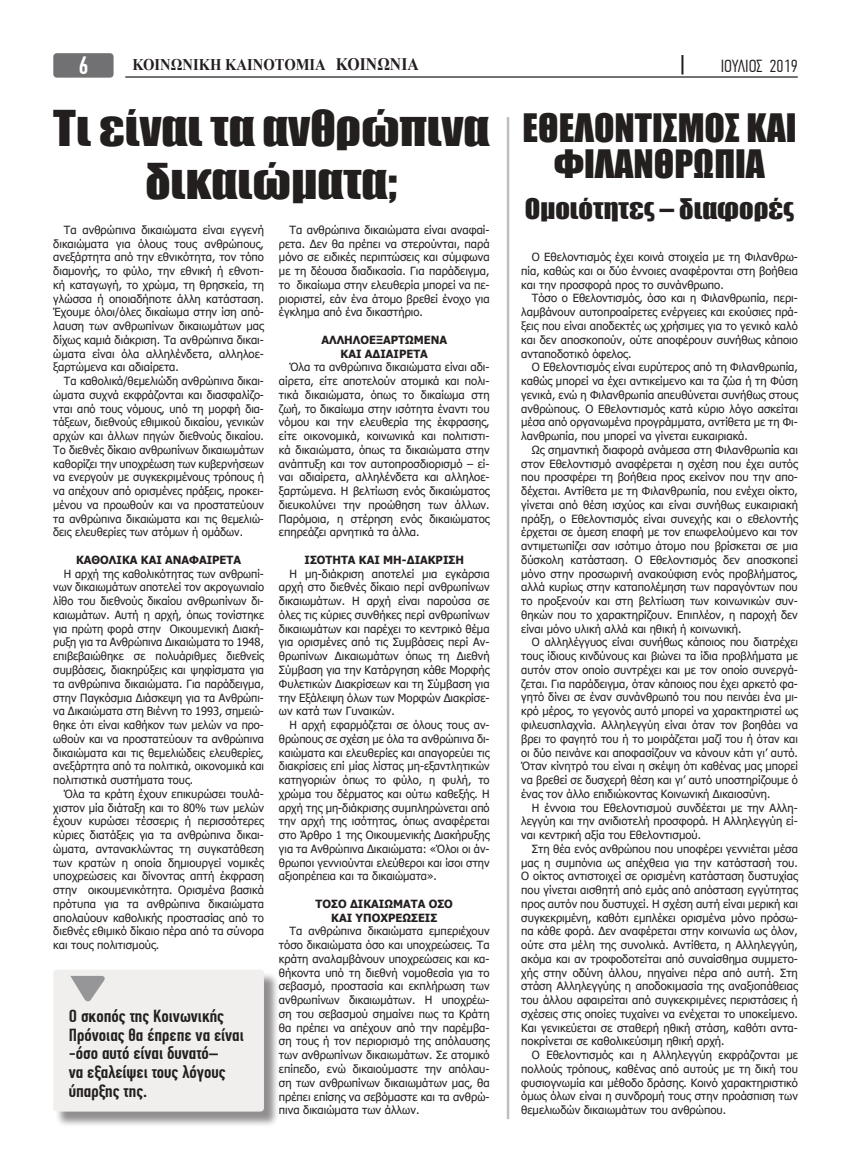
<style>
.page{position:relative;width:851px;height:1170px;background:#fff}
.page>*{position:absolute;margin:0;border:0;box-sizing:border-box;transform-origin:0 0}
.t1{font:45.38px/53.8px "Impact";color:#241f1f;text-align:center;scale:1.09 1}
.t2{font:36px/36px "Impact";color:#241f1f;text-align:center;scale:1.04 1}
.t3{font:26.12px "Impact";color:#241f1f;scale:1.09 1}
.t4{font:500 25px "PF Din Text Comp Pro";color:#fff}
.t5{font:500 17.5px/18.8px "PF Din Text Comp Pro";color:#241f1f;scale:1.1 1}
.t6{font:300 17.5px "PF Din Text Comp Pro";color:#241f1f;scale:1.1 1}
.t7{font:700 16.25px "Times New Roman";color:#241f1f;scale:.9 1}
.t8{font:11.25px/13.8px "Tahoma";color:#241f1f;text-align:justify}
.t9{font:700 11.25px/13.8px "Tahoma";color:#241f1f;text-align:center}
.s1{font-size:17.5px}
</style>
<div class="page">
<hr style="left:506px;top:117px;width:3px;height:1002px;background:#c0bfc1">
<div style="left:53px;top:53px;width:61px;height:25px;background:#717072;border-radius:4px"></div>
<svg style="left:681px;top:55px;width:2px;height:19px"></svg>
<hr style="left:125px;top:76px;width:672px;height:2px;background:#241f1f">
<div style="left:55px;top:971px;width:224px;height:156px;background:#241f1f;opacity:.5"></div>
<div style="left:53px;top:969px;width:211px;height:142px;background:#f0efee;border-radius:4px"></div>
<svg style="left:70px;top:975px;width:35px;height:27px"></svg>
<h3 class="t4" style="left:78px;top:51px;width:12px">6</h3>
<h3 class="t7" style="left:132px;top:53px;width:320px">ΚΟΙΝΩΝΙΚΗ ΚΑΙΝΟΤΟΜΙΑ <span class="s1">ΚΟΙΝΩΝΙΑ</span></h3>
<h3 class="t6" style="left:720px;top:56px;width:72px">ΙΟΥΛΙΟΣ 2019</h3>
<h1 class="t1" style="left:53px;top:100px;width:401px">Τι είναι τα ανθρώπινα δικαιώματα;</h1>
<h2 class="t2" style="left:522px;top:108px;width:265px">ΕΘΕΛΟΝΤΙΣΜΟΣ ΚΑΙ<br>ΦΙΛΑΝΘΡΩΠΙΑ</h2>
<h3 class="t3" style="left:524px;top:188px;width:249px">Ομοιότητες – διαφορές</h3>
<p class="t8" style="left:53px;top:223px;width:212px;text-indent:11px">Τα ανθρώπινα δικαιώματα είναι εγγενή δικαιώματα για όλους τους ανθρώπους, ανεξάρτητα από την εθνικότητα, τον τόπο διαμονής, το φύλο, την εθνική ή εθνοτι&shy;κή καταγωγή, το χρώμα, τη θρησκεία, τη γλώσσα ή οποιαδήποτε άλλη κατάσταση.<br>Έχουμε όλοι/όλες δικαίωμα στην ίση από&shy;λαυση των ανθρωπίνων δικαιωμάτων μας δίχως καμιά διάκριση. Τα ανθρώπινα δικαι&shy;ώματα είναι όλα αλληλένδετα, αλληλοε&shy;ξαρτώμενα και αδιαίρετα.</p>
<p class="t8" style="left:53px;top:375px;width:212px;text-indent:11px">Τα καθολικά/θεμελιώδη ανθρώπινα δικαι&shy;ώματα συχνά εκφράζονται και διασφαλίζο&shy;νται από τους νόμους, υπό τη μορφή δια&shy;τάξεων, διεθνούς εθιμικού δικαίου, γενικών αρχών και άλλων πηγών διεθνούς δικαίου.<br>Το διεθνές δίκαιο ανθρωπίνων δικαιωμάτων καθορίζει την υποχρέωση των κυβερνήσεων να ενεργούν με συγκεκριμένους τρόπους ή να απέχουν από ορισμένες πράξεις, προκει&shy;μένου να προωθούν και να προστατεύουν τα ανθρώπινα δικαιώματα και τις θεμελιώ&shy;δεις ελευθερίες των ατόμων ή ομάδων.</p>
<p class="t9" style="left:76px;top:553px;width:166px">ΚΑΘΟΛΙΚΆ ΚΑΙ ΑΝΑΦΑΊΡΕΤΑ</p>
<p class="t8" style="left:53px;top:567px;width:212px;text-indent:11px">Η αρχή της καθολικότητας των ανθρωπί&shy;νων δικαιωμάτων αποτελεί τον ακρογωνιαίο λίθο του διεθνούς δικαίου ανθρωπίνων δι&shy;καιωμάτων. Αυτή η αρχή, όπως τονίστηκε για πρώτη φορά στην Οικουμενική Διακή&shy;ρυξη για τα Ανθρώπινα Δικαιώματα το 1948, επιβεβαιώθηκε σε πολυάριθμες διεθνείς συμβάσεις, διακηρύξεις και ψηφίσματα για τα ανθρώπινα δικαιώματα. Για παράδειγμα, στην Παγκόσμια Διάσκεψη για τα Ανθρώπι&shy;να Δικαιώματα στη Βιέννη το 1993, σημειώ&shy;θηκε ότι είναι καθήκον των μελών να προ&shy;ωθούν και να προστατεύουν τα ανθρώπινα δικαιώματα και τις θεμελιώδεις ελευθερίες, ανεξάρτητα από τα πολιτικά, οικονομικά και πολιτιστικά συστήματα τους.</p>
<p class="t8" style="left:53px;top:787px;width:212px;text-indent:11px">Όλα τα κράτη έχουν επικυρώσει τουλά&shy;χιστον μία διάταξη και το 80% των μελών έχουν κυρώσει τέσσερις ή περισσότερες κύριες διατάξεις για τα ανθρώπινα δικαι&shy;ώματα, αντανακλώντας τη συγκατάθεση των κρατών η οποία δημιουργεί νομικές υποχρεώσεις και δίνοντας απτή έκφραση στην οικουμενικότητα. Ορισμένα βασικά πρότυπα για τα ανθρώπινα δικαιώματα απολαύουν καθολικής προστασίας από το διεθνές εθιμικό δίκαιο πέρα από τα σύνορα και τους πολιτισμούς.</p>
<h3 class="t5" style="left:69px;top:1006px;width:160px">Ο σκοπός της Κοινωνικής<br>Πρόνοιας θα έπρεπε να είναι -όσο αυτό είναι δυνατό–<br>να εξαλείψει τους λόγους ύπαρξης της.</h3>
<p class="t8" style="left:279px;top:223px;width:212px;text-indent:11px">Τα ανθρώπινα δικαιώματα είναι αναφαί&shy;ρετα. Δεν θα πρέπει να στερούνται, παρά μόνο σε ειδικές περιπτώσεις και σύμφωνα με τη δέουσα διαδικασία. Για παράδειγμα, το δικαίωμα στην ελευθερία μπορεί να πε&shy;ριοριστεί, εάν ένα άτομο βρεθεί ένοχο για έγκλημα από ένα δικαστήριο.</p>
<p class="t9" style="left:321px;top:333px;width:127px">ΑΛΛΗΛΟΕΞΑΡΤΏΜΕΝΑ<br>ΚΑΙ ΑΔΙΑΊΡΕΤΑ</p>
<p class="t8" style="left:279px;top:361px;width:212px;text-indent:11px">Όλα τα ανθρώπινα δικαιώματα είναι αδι&shy;αίρετα, είτε αποτελούν ατομικά και πολι&shy;τικά δικαιώματα, όπως το δικαίωμα στη ζωή, το δικαίωμα στην ισότητα έναντι του νόμου και την ελευθερία της έκφρασης, είτε οικονομικά, κοινωνικά και πολιτιστι&shy;κά δικαιώματα, όπως τα δικαιώματα στην ανάπτυξη και τον αυτοπροσδιορισμό ‒ εί&shy;ναι αδιαίρετα, αλληλένδετα και αλληλοε&shy;ξαρτώμενα. Η βελτίωση ενός δικαιώματος διευκολύνει την προώθηση των άλλων.<br>Παρόμοια, η στέρηση ενός δικαιώματος επηρεάζει αρνητικά τα άλλα.</p>
<p class="t9" style="left:304px;top:553px;width:161px">ΙΣΌΤΗΤΑ ΚΑΙ ΜΗ-ΔΙΆΚΡΙΣΗ</p>
<p class="t8" style="left:279px;top:567px;width:212px;text-indent:11px">Η μη-διάκριση αποτελεί μια εγκάρσια αρχή στο διεθνές δίκαιο περί ανθρωπίνων δικαιωμάτων. Η αρχή είναι παρούσα σε όλες τις κύριες συνθήκες περί ανθρωπίνων δικαιωμάτων και παρέχει το κεντρικό θέμα για ορισμένες από τις Συμβάσεις περί Αν&shy;θρωπίνων Δικαιωμάτων όπως τη Διεθνή Σύμβαση για την Κατάργηση κάθε Μορφής Φυλετικών Διακρίσεων και τη Σύμβαση για την Εξάλειψη όλων των Μορφών Διακρίσε&shy;ων κατά των Γυναικών.</p>
<p class="t8" style="left:279px;top:718px;width:212px;text-indent:11px">Η αρχή εφαρμόζεται σε όλους τους αν&shy;θρώπους σε σχέση με όλα τα ανθρώπινα δι&shy;καιώματα και ελευθερίες και απαγορεύει τις διακρίσεις επί μίας λίστας μη-εξαντλητικών κατηγοριών όπως το φύλο, η φυλή, το χρώμα του δέρματος και ούτω καθεξής. Η αρχή της μη-διάκρισης συμπληρώνεται από την αρχή της ισότητας, όπως αναφέρεται στο Άρθρο 1 της Οικουμενικής Διακήρυξης για τα Ανθρώπινα Δικαιώματα: «Όλοι οι άν&shy;θρωποι γεννιούνται ελεύθεροι και ίσοι στην αξιοπρέπεια και τα δικαιώματα».</p>
<p class="t9" style="left:315px;top:897px;width:139px">ΤΌΣΟ ΔΙΚΑΙΏΜΑΤΑ ΌΣΟ<br>ΚΑΙ ΥΠΟΧΡΕΏΣΕΙΣ</p>
<p class="t8" style="left:279px;top:925px;width:212px;text-indent:11px">Τα ανθρώπινα δικαιώματα εμπεριέχουν τόσο δικαιώματα όσο και υποχρεώσεις. Τα κράτη αναλαμβάνουν υποχρεώσεις και κα&shy;θήκοντα υπό τη διεθνή νομοθεσία για το σεβασμό, προστασία και εκπλήρωση των ανθρωπίνων δικαιωμάτων. Η υποχρέω&shy;ση του σεβασμού σημαίνει πως τα Κράτη θα πρέπει να απέχουν από την παρέμβα&shy;ση τους ή τον περιορισμό της απόλαυσης των ανθρωπίνων δικαιωμάτων. Σε ατομικό επίπεδο, ενώ δικαιούμαστε την απόλαυ&shy;ση των ανθρωπίνων δικαιωμάτων μας, θα πρέπει επίσης να σεβόμαστε και τα ανθρώ&shy;πινα δικαιώματα των άλλων.</p>
<p class="t8" style="left:521px;top:251px;width:278px;text-indent:11px">Ο Εθελοντισμός έχει κοινά στοιχεία με τη Φιλανθρω&shy;πία, καθώς και οι δύο έννοιες αναφέρονται στη βοήθεια και την προσφορά προς το συνάνθρωπο.</p>
<p class="t8" style="left:521px;top:292px;width:278px;text-indent:11px">Τόσο ο Εθελοντισμός, όσο και η Φιλανθρωπία, περι&shy;λαμβάνουν αυτοπροαίρετες ενέργειες και εκούσιες πρά&shy;ξεις που είναι αποδεκτές ως χρήσιμες για το γενικό καλό και δεν αποσκοπούν, ούτε αποφέρουν συνήθως κάποιο ανταποδοτικό όφελος.</p>
<p class="t8" style="left:521px;top:361px;width:278px;text-indent:11px">Ο Εθελοντισμός είναι ευρύτερος από τη Φιλανθρωπία, καθώς μπορεί να έχει αντικείμενο και τα ζώα ή τη Φύση γενικά, ενώ η Φιλανθρωπία απευθύνεται συνήθως στους ανθρώπους. Ο Εθελοντισμός κατά κύριο λόγο ασκείται μέσα από οργανωμένα προγράμματα, αντίθετα με τη Φι&shy;λανθρωπία, που μπορεί να γίνεται ευκαιριακά.</p>
<p class="t8" style="left:521px;top:443px;width:278px;text-indent:11px">Ως σημαντική διαφορά ανάμεσα στη Φιλανθρωπία και στον Εθελοντισμό αναφέρεται η σχέση που έχει αυτός που προσφέρει τη βοήθεια προς εκείνον που την απο&shy;δέχεται. Αντίθετα με τη Φιλανθρωπία, που ενέχει οίκτο, γίνεται από θέση ισχύος και είναι συνήθως ευκαιριακή πράξη, ο Εθελοντισμός είναι συνεχής και ο εθελοντής έρχεται σε άμεση επαφή με τον επωφελούμενο και τον αντιμετωπίζει σαν ισότιμο άτομο που βρίσκεται σε μια δύσκολη κατάσταση. Ο Εθελοντισμός δεν αποσκοπεί μόνο στην προσωρινή ανακούφιση ενός προβλήματος, αλλά κυρίως στην καταπολέμηση των παραγόντων που το προξενούν και στη βελτίωση των κοινωνικών συν&shy;θηκών που το χαρακτηρίζουν. Επιπλέον, η παροχή δεν είναι μόνο υλική αλλά και ηθική ή κοινωνική.</p>
<p class="t8" style="left:521px;top:636px;width:278px;text-indent:11px">Ο αλληλέγγυος είναι συνήθως κάποιος που διατρέχει τους ίδιους κινδύνους και βιώνει τα ίδια προβλήματα με αυτόν στον οποίο συντρέχει και με τον οποίο συνεργά&shy;ζεται. Για παράδειγμα, όταν κάποιος που έχει αρκετό φα&shy;γητό δίνει σε έναν συνάνθρωπό του που πεινάει ένα μι&shy;κρό μέρος, το γεγονός αυτό μπορεί να χαρακτηριστεί ως φιλευσπλαχνία. Αλληλεγγύη είναι όταν τον βοηθάει να βρει το φαγητό του ή το μοιράζεται μαζί του ή όταν και οι δύο πεινάνε και αποφασίζουν να κάνουν κάτι γι’ αυτό.<br>Όταν κίνητρό του είναι η σκέψη ότι καθένας μας μπορεί να βρεθεί σε δυσχερή θέση και γι’ αυτό υποστηρίζουμε ό ένας τον άλλο επιδιώκοντας Κοινωνική Δικαιοσύνη.</p>
<p class="t8" style="left:521px;top:801px;width:278px;text-indent:11px">Η έννοια του Εθελοντισμού συνδέεται με την Αλλη&shy;λεγγύη και την ανιδιοτελή προσφορά. Η Αλληλεγγύη εί&shy;ναι κεντρική αξία του Εθελοντισμού.</p>
<p class="t8" style="left:521px;top:842px;width:278px;text-indent:11px">Στη θέα ενός ανθρώπου που υποφέρει γεννιέται μέσα μας η συμπόνια ως απέχθεια για την κατάστασή του.<br>Ο οίκτος αντιστοιχεί σε ορισμένη κατάσταση δυστυχίας που γίνεται αισθητή από εμάς από απόσταση εγγύτητας προς αυτόν που δυστυχεί. Η σχέση αυτή είναι μερική και συγκεκριμένη, καθότι εμπλέκει ορισμένα μόνο πρόσω&shy;πα κάθε φορά. Δεν αναφέρεται στην κοινωνία ως όλον, ούτε στα μέλη της συνολικά. Αντίθετα, η Αλληλεγγύη, ακόμα και αν τροφοδοτείται από συναίσθημα συμμετο&shy;χής στην οδύνη άλλου, πηγαίνει πέρα από αυτή. Στη στάση Αλληλεγγύης η αποδοκιμασία της αναξιοπάθειας του άλλου αφαιρείται από συγκεκριμένες περιστάσεις ή σχέσεις στις οποίες τυχαίνει να ενέχεται το υποκείμενο.<br>Και γενικεύεται σε σταθερή ηθική στάση, καθότι αντα&shy;ποκρίνεται σε καθολικεύσιμη ηθική αρχή.</p>
<p class="t8" style="left:521px;top:1048px;width:278px;text-indent:11px">Ο Εθελοντισμός και η Αλληλεγγύη εκφράζονται με πολλούς τρόπους, καθένας από αυτούς με τη δική του φυσιογνωμία και μέθοδο δράσης. Κοινό χαρακτηριστικό όμως όλων είναι η συνδρομή τους στην προάσπιση των θεμελιωδών δικαιωμάτων του ανθρώπου.</p>
</div>
